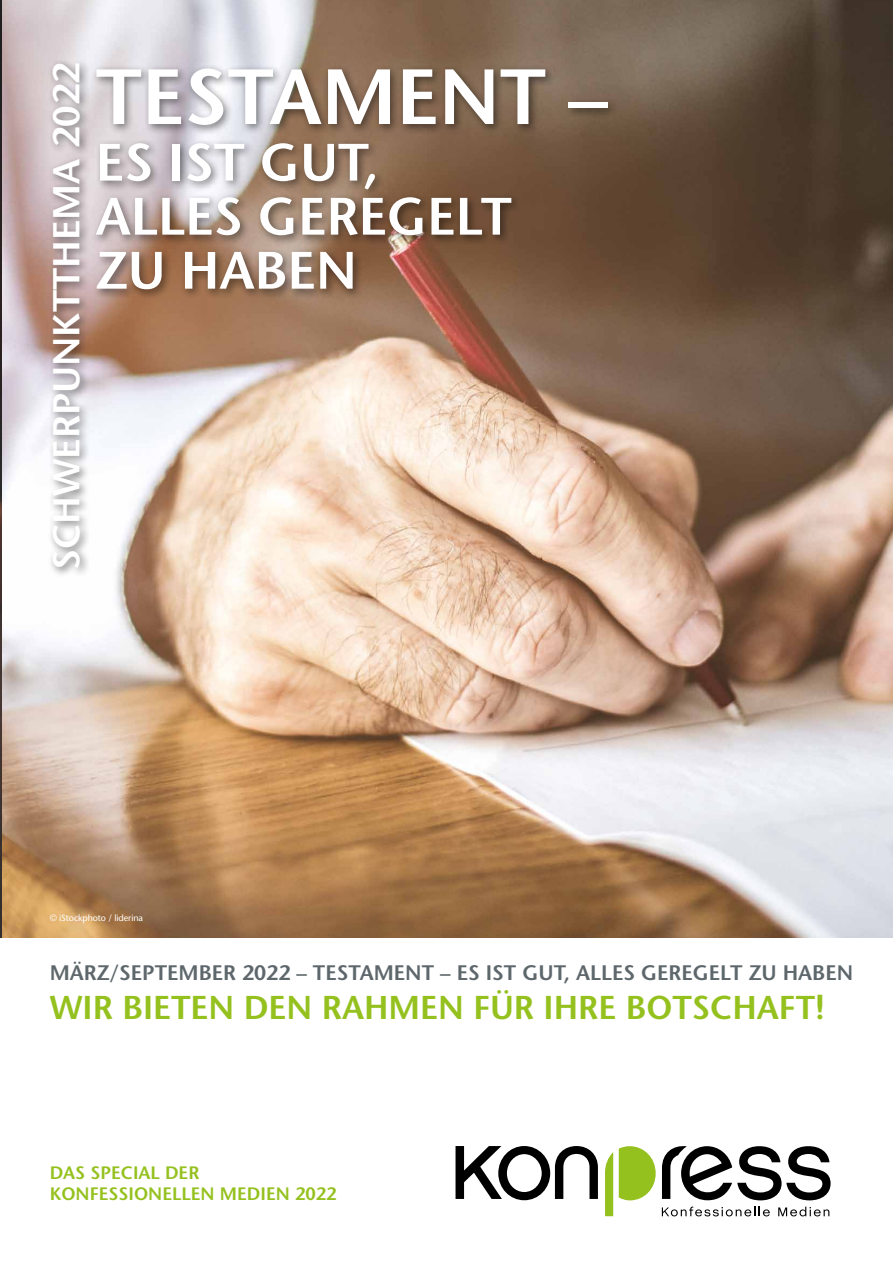
<style>
.page{position:relative;width:893px;height:1263px;background:#fff}
.page>*{position:absolute;margin:0;border:0;box-sizing:border-box;transform-origin:0 0}
.t1{font:600 78px "Stone Sans";color:#fff}
.t2{font:600 52.5px "Stone Sans";color:#fff}
.t3{font:600 37.5px "Stone Sans";color:#fff}
.t4{font:600 33px "Stone Sans";color:#95c11f}
.t5{font:600 21px "Stone Sans";color:#5e676c}
.t6{font:600 18px "Stone Sans";color:#95c11f}
.t7{font:9px "Stone Sans";letter-spacing:-.01em;color:#fff}
.s1{font-family:"Helvetica";font-weight:300}
</style>
<div class="page">
<img style="left:0;top:0;width:893px;height:938px">
<svg style="left:619px;top:1146px;width:37px;height:54px;background:#a6cb43"></svg>
<svg style="left:605px;top:1152px;width:8px;height:64px"></svg>
<svg style="left:456px;top:1146px;width:142px;height:54px"></svg>
<svg style="left:662px;top:1146px;width:169px;height:54px"></svg>
<svg style="left:662px;top:1206px;width:108px;height:10px"></svg>
<svg style="left:778px;top:1206px;width:51px;height:10px"></svg>
<div style="left:92px;top:63px;width:527px;height:73px;background:#000;opacity:.5"></div>
<div style="left:92px;top:138px;width:430px;height:162px;background:#000;opacity:.5"></div>
<div style="left:47px;top:58px;width:44px;height:520px;background:#000;opacity:.5"></div>
<h3 class="t3" style="left:43px;top:570px;width:509px;rotate:-90deg">SCHWERPUNKTTHEMA 2022</h3>
<h1 class="t1" style="left:96px;top:48px;width:47px">TESTA</h1>
<h1 class="t1" style="left:322px;top:48px;width:124px">MENT</h1>
<h2 class="t2" style="left:96px;top:130px;width:98px">ES IST</h2>
<h2 class="t2" style="left:260px;top:130px;width:37px">GUT</h2>
<h2 class="t2" style="left:364px;top:130px;width:17px">,</h2>
<h2 class="t2" style="left:96px;top:184px;width:30px">ALLES</h2>
<h2 class="t2" style="left:258px;top:184px;width:33px">GEREGELT</h2>
<h2 class="t2" style="left:96px;top:238px;width:120px">ZU HABEN</h2>
<h1 class="t1" style="left:568px;top:48px;width:40px">–</h1>
<p class="t7" style="left:50px;top:913px;width:95px"><span class="s1">©</span> iStockphoto / liderina</p>
<p class="t5" style="left:50px;top:959px;width:805px">MÄRZ/SEPTEMBER 2022 – TESTAMENT – ES IST GUT, ALLES GEREGELT ZU HABEN</p>
<h3 class="t4" style="left:50px;top:987px;width:777px">WIR BIETEN DEN RAHMEN FÜR IHRE BOTSCHAFT!</h3>
<p class="t6" style="left:50px;top:1161px;width:62px">DAS SPECIAL</p>
<p class="t6" style="left:165px;top:1161px;width:36px">DER</p>
<p class="t6" style="left:50px;top:1182px;width:12px">KONFESSIONELLE</p>
<p class="t6" style="left:201px;top:1182px;width:32px">N MEDIEN</p>
<p class="t6" style="left:295px;top:1182px;width:43px">2022</p>
</div>
